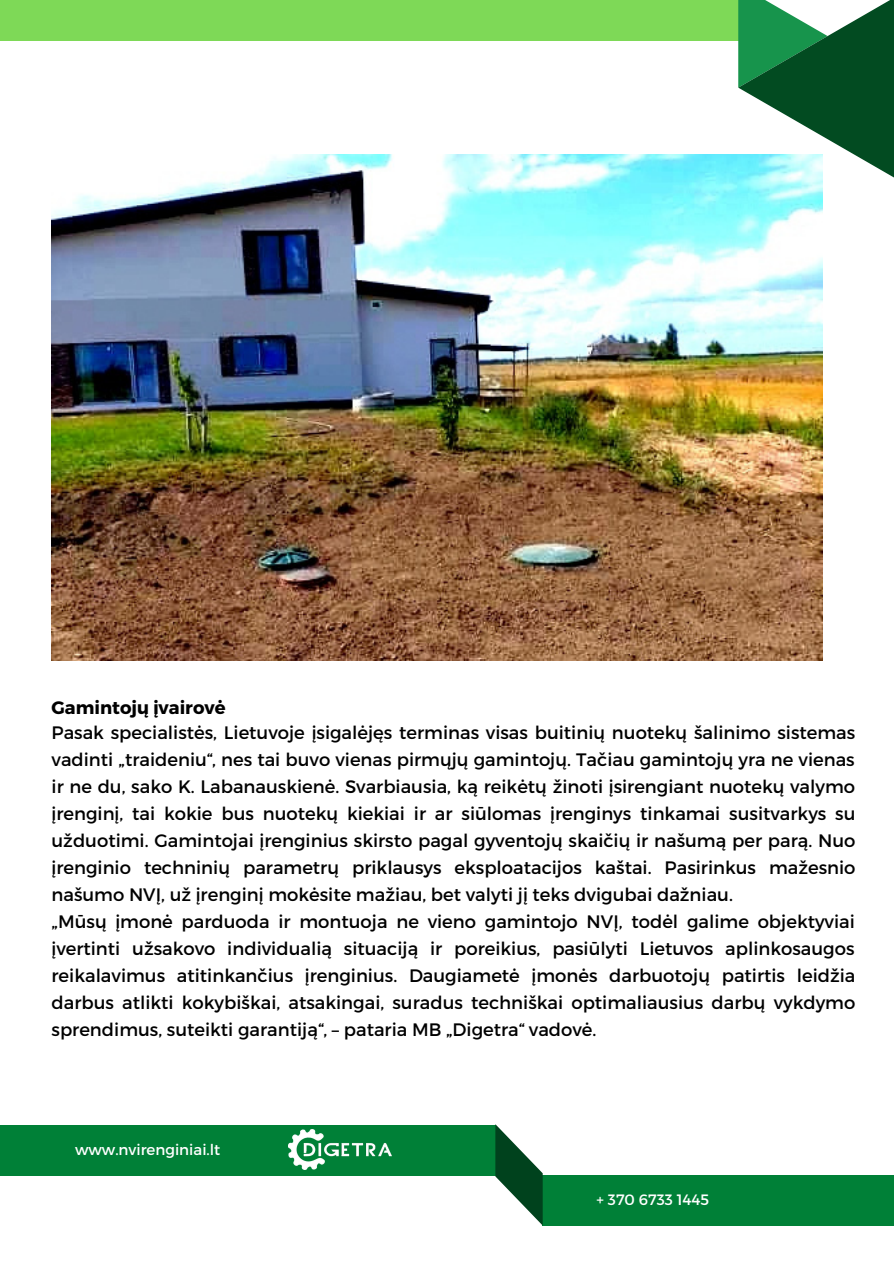
<style>
.page{position:relative;width:894px;height:1264px;background:#fff}
.page>*{position:absolute;margin:0;border:0;box-sizing:border-box;transform-origin:0 0}
.t1{font:18px/27px "Montserrat";color:#000;text-align:justify}
.t2{font:700 18px "Montserrat";color:#000}
.t3{font:15px "Montserrat";color:#fff}
</style>
<div class="page">
<div style="left:0;top:1124px;width:495px;height:51px;background:#008037"></div>
<div style="left:542px;top:1175px;width:351px;height:50px;background:#008037"></div>
<svg style="left:495px;top:1124px;width:47px;height:101px"></svg>
<img style="left:288px;top:1129px;width:104px;height:40px">
<div style="left:0;top:0;width:746px;height:41px;background:#7ed957"></div>
<svg style="left:738px;top:0;width:155px;height:185px"></svg>
<img style="left:52px;top:155px;width:770px;height:505px">
<p class="t2" style="left:52px;top:695px;width:175px">Gamintojų įvairovė</p>
<p class="t1" style="left:52px;top:718px;width:805px">Pasak specialistės, Lietuvoje įsigalėjęs terminas visas buitinių nuotekų šalinimo sistemas vadinti „traideniu“, nes tai buvo vienas pirmųjų gamintojų. Tačiau gamintojų yra ne vienas ir ne du, sako K. Labanauskienė. Svarbiausia, ką reikėtų žinoti įsirengiant nuotekų valymo įrenginį, tai kokie bus nuotekų kiekiai ir ar siūlomas įrenginys tinkamai susitvarkys su užduotimi. Gamintojai įrenginius skirsto pagal gyventojų skaičių ir našumą per parą. Nuo įrenginio techninių parametrų priklausys eksploatacijos kaštai. Pasirinkus mažesnio našumo NVĮ, už įrenginį mokėsite mažiau, bet valyti jį teks dvigubai dažniau.</p>
<p class="t1" style="left:52px;top:907px;width:805px">„Mūsų įmonė parduoda ir montuoja ne vieno gamintojo NVĮ, todėl galime objektyviai įvertinti užsakovo individualią situaciją ir poreikius, pasiūlyti Lietuvos aplinkosaugos reikalavimus atitinkančius įrenginius. Daugiametė įmonės darbuotojų patirtis leidžia darbus atlikti kokybiškai, atsakingai, suradus techniškai optimaliausius darbų vykdymo sprendimus, suteikti garantiją“, – pataria MB „Digetra“ vadovė.</p>
<p class="t3" style="left:75px;top:1139px;width:147px">www.nvirenginiai.lt</p>
<p class="t3" style="left:596px;top:1190px;width:114px">+ 370 6733 1445</p>
</div>
